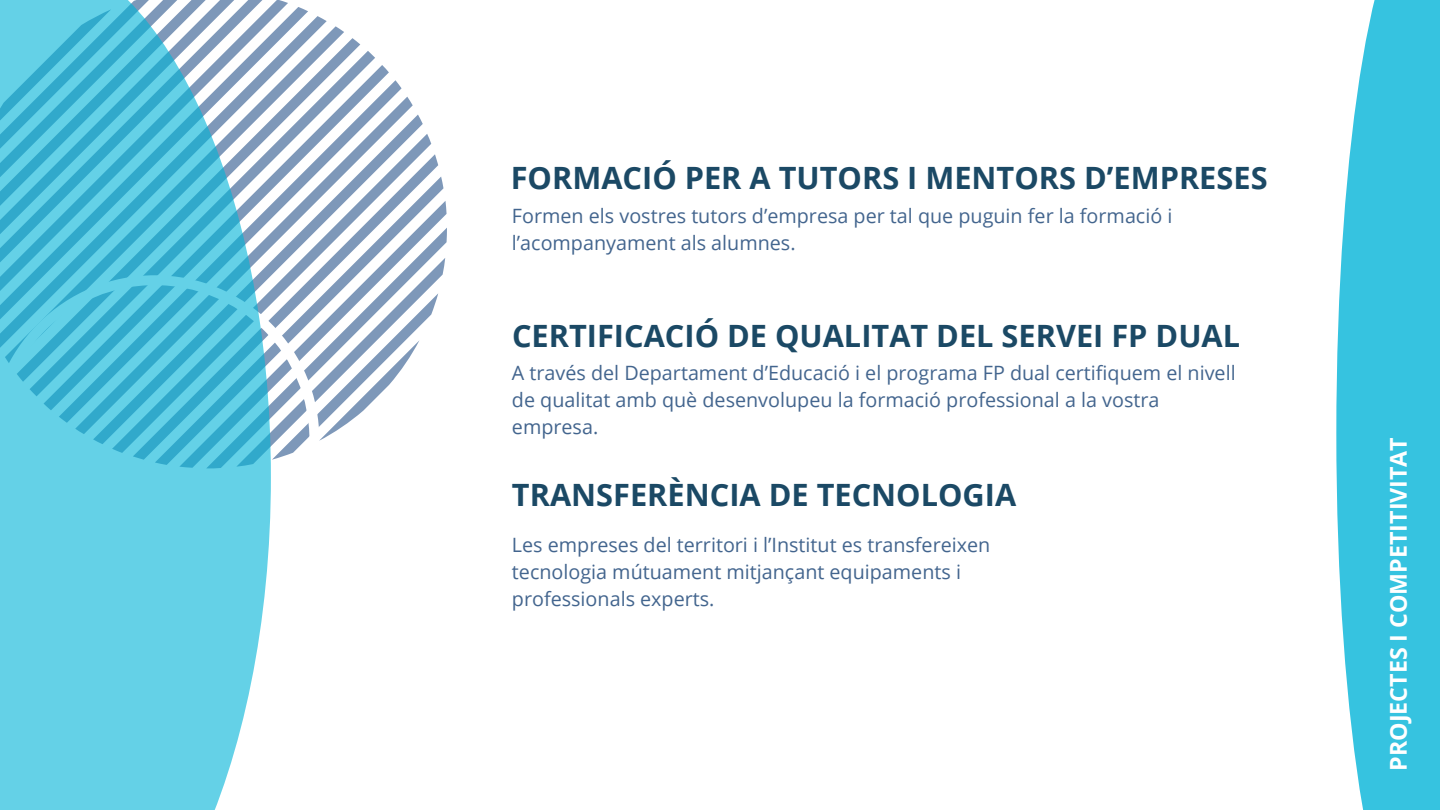
<style>
.page{position:relative;width:1440px;height:810px;background:#fff}
.page>*{position:absolute;margin:0;border:0;box-sizing:border-box;transform-origin:0 0}
.t1{font:700 30.7px "Open Sans";color:#1b4965}
.t2{font:700 23.2px "Open Sans";color:#fff}
.t3{font:19.7px/27px "Open Sans";color:#43658e}
</style>
<div class="page">
<svg style="left:271px;top:0;width:176px;height:441px"></svg>
<svg style="left:271px;top:275px;width:48px;height:185px"></svg>
<svg style="left:0;top:0;width:271px;height:810px;background:#69cce3"></svg>
<svg style="left:1336px;top:0;width:104px;height:810px;background:#4ac8e3"></svg>
<h1 class="t1" style="left:511px;top:156px;width:758px">FORMACIÓ PER A TUTORS I MENTORS D’EMPRESES</h1>
<p class="t3" style="left:512px;top:202px;width:662px">Formen els vostres tutors d’empresa per tal que puguin fer la formació i l’acompanyament als alumnes.</p>
<h1 class="t1" style="left:512px;top:314px;width:730px">CERTIFICACIÓ DE QUALITAT DEL SERVEI FP DUAL</h1>
<p class="t3" style="left:512px;top:359px;width:725px">A través del Departament d’Educació i el programa FP dual certifiquem el nivell de qualitat amb què desenvolupeu la formació professional a la vostra empresa.</p>
<h1 class="t1" style="left:512px;top:474px;width:506px">TRANSFERÈNCIA DE TECNOLOGIA</h1>
<p class="t3" style="left:512px;top:531px;width:480px">Les empreses del territori i l’Institut es transfereixen tecnologia mútuament mitjançant equipaments i professionals experts.</p>
<h2 class="t2" style="left:1382px;top:771px;width:335px;rotate:-90deg">PROJECTES I COMPETITIVITAT</h2>
</div>
